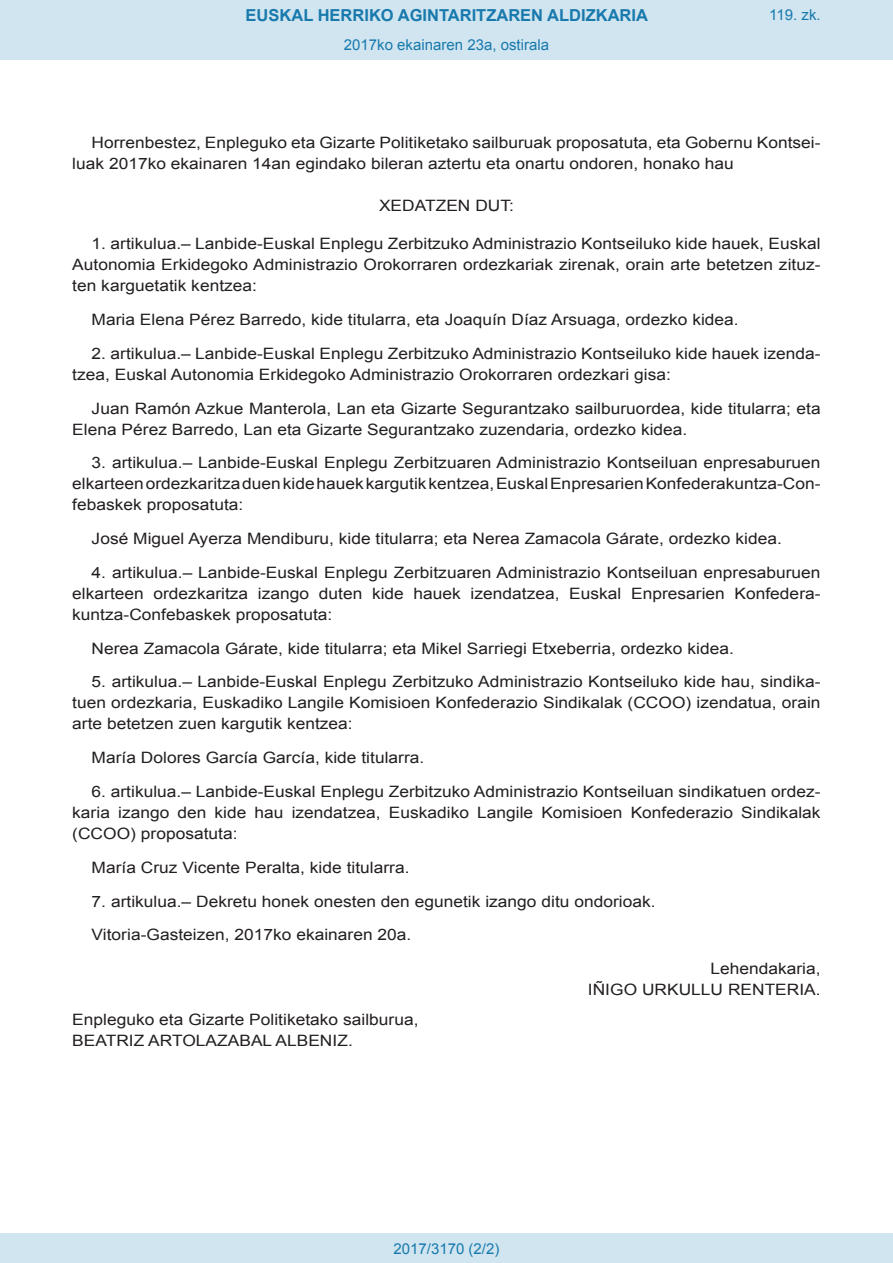
<style>
.page{position:relative;width:893px;height:1263px;background:#fff}
.page>*{position:absolute;margin:0;border:0;box-sizing:border-box;transform-origin:0 0}
.t1{font:700 16.5px "Arial";color:#1879ad}
.BOPVDetalle{font:15.6px/21px "Arial";color:#231f20;text-align:justify;scale:1.11 1}
.BOPVFirmaPuesto{font:15.6px "Arial";color:#231f20;scale:1.11 1}
.BOPVFirmaLugFec{font:15.6px "Arial";color:#231f20;scale:1.11 1}
.BOPVFirmaNombre{font:15.6px "Arial";color:#231f20;scale:1.11 1}
.BOPVNombreLehen2{font:15.6px "Arial";color:#231f20;scale:1.11 1}
.BOPVPuestoLehen2{font:15.6px "Arial";color:#231f20;scale:1.11 1}
.BOPVClave{font:15.6px "Arial";color:#231f20;scale:1.11 1}
.Paginacion_Centro{font:15px "Arial";color:#1879ad}
</style>
<div class="page">
<div style="left:0;top:0;width:893px;height:60px;background:#d0e5f0"></div>
<div style="left:0;top:1233px;width:893px;height:30px;background:#d0e5f0"></div>
<p class="t1" style="left:246px;top:4px;width:404px">EUSKAL HERRIKO AGINTARITZAREN ALDIZKARIA</p>
<p class="Paginacion_Centro" style="left:344px;top:35px;width:207px">2017ko ekainaren 23a, ostirala</p>
<p class="Paginacion_Centro" style="left:769px;top:5px;width:53px">119. zk.</p>
<p class="BOPVDetalle" style="left:72px;top:132px;width:676px;text-indent:19px">Horrenbestez, Enpleguko eta Gizarte Politiketako sailburuak proposatuta, eta Gobernu Kontsei&shy;luak 2017ko ekainaren 14an egindako bileran aztertu eta onartu ondoren, honako hau</p>
<p class="BOPVClave" style="left:379px;top:196px;width:123px">XEDATZEN DUT:</p>
<p class="BOPVDetalle" style="left:72px;top:234px;width:676px;text-indent:19px">1. artikulua.– Lanbide-Euskal Enplegu Zerbitzuko Administrazio Kontseiluko kide hauek, Euskal Autonomia Erkidegoko Administrazio Orokorraren ordezkariak zirenak, orain arte betetzen zituz&shy;ten karguetatik kentzea:</p>
<p class="BOPVDetalle" style="left:92px;top:309px;width:584px">Maria Elena Pérez Barredo, kide titularra, eta Joaquín Díaz Arsuaga, ordezko kidea.</p>
<p class="BOPVDetalle" style="left:72px;top:343px;width:676px;text-indent:19px">2. artikulua.– Lanbide-Euskal Enplegu Zerbitzuko Administrazio Kontseiluko kide hauek izenda&shy;tzea, Euskal Autonomia Erkidegoko Administrazio Orokorraren ordezkari gisa:</p>
<p class="BOPVDetalle" style="left:72px;top:398px;width:676px;text-indent:19px">Juan Ramón Azkue Manterola, Lan eta Gizarte Segurantzako sailburuordea, kide titularra; eta<br>Elena Pérez Barredo, Lan eta Gizarte Segurantzako zuzendaria, ordezko kidea.</p>
<p class="BOPVDetalle" style="left:72px;top:453px;width:676px;text-indent:19px">3. artikulua.– Lanbide-Euskal Enplegu Zerbitzuaren Administrazio Kontseiluan enpresaburuen elkarteen ordezkaritza duen kide hauek kargutik kentzea, Euskal Enpresarien Konfederakuntza-Con&shy;febaskek proposatuta:</p>
<p class="BOPVDetalle" style="left:92px;top:528px;width:623px">José Miguel Ayerza Mendiburu, kide titularra; eta Nerea Zamacola Gárate, ordezko kidea.</p>
<p class="BOPVDetalle" style="left:72px;top:562px;width:676px;text-indent:19px">4. artikulua.– Lanbide-Euskal Enplegu Zerbitzuaren Administrazio Kontseiluan enpresaburuen elkarteen ordezkaritza izango duten kide hauek izendatzea, Euskal Enpresarien Konfedera&shy;kuntza-Confebaskek proposatuta:</p>
<p class="BOPVDetalle" style="left:92px;top:638px;width:580px">Nerea Zamacola Gárate, kide titularra; eta Mikel Sarriegi Etxeberria, ordezko kidea.</p>
<p class="BOPVDetalle" style="left:72px;top:672px;width:676px;text-indent:19px">5. artikulua.– Lanbide-Euskal Enplegu Zerbitzuko Administrazio Kontseiluko kide hau, sindika&shy;tuen ordezkaria, Euskadiko Langile Komisioen Konfederazio Sindikalak (CCOO) izendatua, orain arte betetzen zuen kargutik kentzea:</p>
<p class="BOPVDetalle" style="left:92px;top:747px;width:301px">María Dolores García García, kide titularra.</p>
<p class="BOPVDetalle" style="left:72px;top:781px;width:676px;text-indent:19px">6. artikulua.– Lanbide-Euskal Enplegu Zerbitzuko Administrazio Kontseiluan sindikatuen ordez&shy;karia izango den kide hau izendatzea, Euskadiko Langile Komisioen Konfederazio Sindikalak (CCOO) proposatuta:</p>
<p class="BOPVDetalle" style="left:92px;top:857px;width:288px">María Cruz Vicente Peralta, kide titularra.</p>
<p class="BOPVDetalle" style="left:92px;top:891px;width:510px">7. artikulua.– Dekretu honek onesten den egunetik izango ditu ondorioak.</p>
<p class="BOPVFirmaLugFec" style="left:92px;top:924px;width:290px">Vitoria-Gasteizen, 2017ko ekainaren 20a.</p>
<p class="BOPVPuestoLehen2" style="left:710px;top:958px;width:101px">Lehendakaria,</p>
<p class="BOPVNombreLehen2" style="left:588px;top:979px;width:211px">IÑIGO URKULLU RENTERIA.</p>
<p class="BOPVFirmaPuesto" style="left:72px;top:1009px;width:313px">Enpleguko eta Gizarte Politiketako sailburua,</p>
<p class="BOPVFirmaNombre" style="left:72px;top:1030px;width:254px">BEATRIZ ARTOLAZABAL ALBENIZ.</p>
<p class="Paginacion_Centro" style="left:393px;top:1238px;width:107px">2017/3170 (2/2)</p>
</div>
